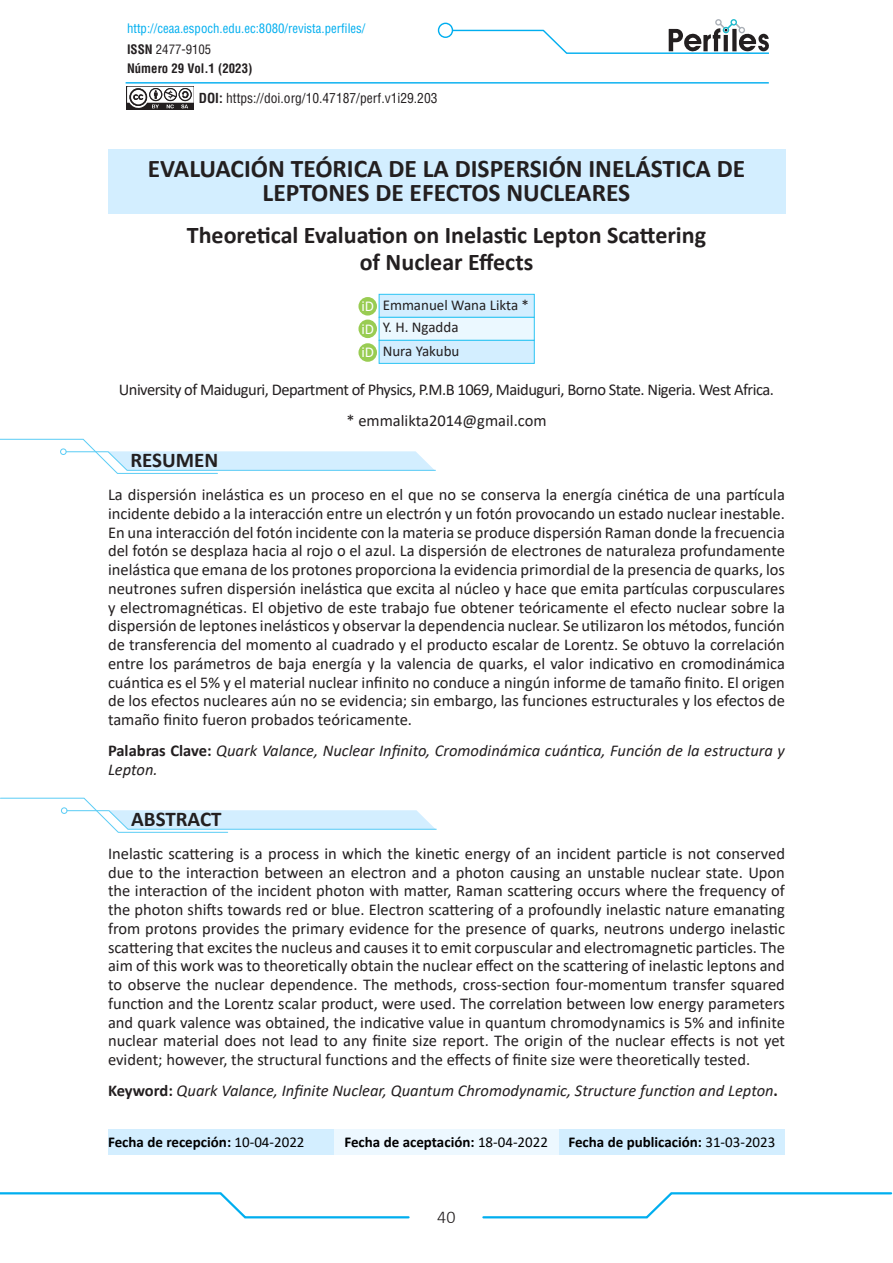
<style>
.page{position:relative;width:893px;height:1263px;background:#fff}
.page>*{position:absolute;margin:0;border:0;box-sizing:border-box;transform-origin:0 0}
.t1{font:700 25.5px/24px "Calibri";color:#231f20;text-align:center}
.t2{font:700 24px/27px "Calibri";color:#231f20;text-align:center}
.ENCABEZADO{font:700 21px "Calibri";color:#231f20}
.t3{font:300 18px "Calibri";color:#231f20}
.t4{font:16.5px/18.8px "Calibri";letter-spacing:-.01em;color:#231f20;text-align:justify}
.t5{font:italic 16.5px/18.8px "Calibri";color:#231f20}
.t6{font:16.5px "Calibri";letter-spacing:-.03em;color:#231f20}
.t7{font:700 15px "Calibri";color:#000}
.t8{font:15px "Calibri";color:#231f20}
.t9{font:15px "Calibri";color:#fff}
.t10{font:condensed 13.5px "Helvetica LT Std";color:#231f20}
.t11{font:13.5px/14px "Calibri";color:#231f20}
.t12{font:condensed 12.75px "Helvetica LT Std";color:#00aeef}
.t13{font:700 condensed 12.75px "Helvetica LT Std";color:#231f20}
.t14{font:condensed 12.75px "Helvetica LT Std";color:#231f20}
.s1{font-weight:700}
.s2{font-weight:700;font-style:normal}
.s3{font-weight:400}
</style>
<div class="page">
<svg style="left:482px;top:1192px;width:411px;height:27px"></svg>
<svg style="left:0;top:1192px;width:410px;height:27px"></svg>
<div style="left:108px;top:149px;width:677px;height:65px;background:#d3eeff"></div>
<svg style="left:0;top:438px;width:436px;height:36px"></svg>
<svg style="left:0;top:797px;width:437px;height:36px"></svg>
<div style="left:108px;top:1129px;width:226px;height:26px;background:#d3eeff"></div>
<div style="left:334px;top:1129px;width:225px;height:26px;background:#edf8ff"></div>
<div style="left:559px;top:1129px;width:226px;height:26px;background:#d3eeff"></div>
<div style="left:379px;top:294px;width:155px;height:24px;background:#d3eeff;border:1px solid #2bc4f3"></div>
<div style="left:379px;top:317px;width:155px;height:24px;background:#ebf8ff;border:1px solid #2bc4f3"></div>
<div style="left:379px;top:340px;width:155px;height:24px;background:#d3eeff;border:1px solid #2bc4f3"></div>
<div style="left:358px;top:297px;width:19px;height:19px;background:#99cc52;border-radius:50%"></div>
<div style="left:358px;top:320px;width:19px;height:18px;background:#99cc52;border-radius:50%"></div>
<div style="left:358px;top:343px;width:19px;height:19px;background:#99cc52;border-radius:50%"></div>
<div style="left:438px;top:23px;width:15px;height:15px;border:1px solid #00aeef;border-radius:50%"></div>
<svg style="left:451px;top:19px;width:318px;height:35px"></svg>
<div style="left:126px;top:86px;width:68px;height:24px;background:#231f20"></div>
<svg style="left:125px;top:82px;width:69px;height:27px"></svg>
<hr style="left:126px;top:82px;width:643px;height:2px;background:#00aeef">
<p class="t12" style="left:127px;top:20px;width:240px">http://ceaa.espoch.edu.ec:8080/revista.perfiles/</p>
<p class="t14" style="left:127px;top:41px;width:86px"><span class="s1">ISSN</span> 2477-9105</p>
<p class="t13" style="left:127px;top:60px;width:127px">Número 29 Vol.1 (2023)</p>
<p class="t10" style="left:199px;top:90px;width:240px"><span class="s1">DOI:</span> https://doi.org/10.47187/perf.v1i29.203</p>
<p class="t11" style="left:108px;top:37px;width:132px">ISSN 2477-9105<br>Número 29 Vol.1 (2023)</p>
<p class="t1" style="left:148px;top:156px;width:599px">EVALUACIÓN TEÓRICA DE LA DISPERSIÓN INELÁSTICA DE<br>LEPTONES DE EFECTOS NUCLEARES</p>
<p class="t2" style="left:187px;top:222px;width:521px">Theoretical Evaluation on Inelastic Lepton Scattering of Nuclear Effects</p>
<p class="t9" style="left:361px;top:296px;width:14px">iD</p>
<p class="t9" style="left:361px;top:318px;width:14px">iD</p>
<p class="t9" style="left:361px;top:342px;width:14px">iD</p>
<p class="t8" style="left:383px;top:295px;width:148px">Emmanuel Wana Likta *</p>
<p class="t8" style="left:383px;top:317px;width:77px">Y. H. Ngadda</p>
<p class="t8" style="left:383px;top:341px;width:78px">Nura Yakubu</p>
<p class="t6" style="left:119px;top:378px;width:657px">University of Maiduguri, Department of Physics, P.M.B 1069, Maiduguri, Borno State. Nigeria. West Africa.</p>
<p class="t4" style="left:346px;top:410px;width:202px">* emmalikta2014@gmail.com</p>
<p class="ENCABEZADO" style="left:130px;top:446px;width:89px">RESUMEN</p>
<p class="t4" style="left:108px;top:485px;width:678px">La dispersión inelástica es un proceso en el que no se conserva la energía cinética de una partícula incidente debido a la interacción entre un electrón y un fotón provocando un estado nuclear inestable.<br>En una interacción del fotón incidente con la materia se produce dispersión Raman donde la frecuencia del fotón se desplaza hacia al rojo o el azul. La dispersión de electrones de naturaleza profundamente inelástica que emana de los protones proporciona la evidencia primordial de la presencia de quarks, los neutrones sufren dispersión inelástica que excita al núcleo y hace que emita partículas corpusculares y electromagnéticas. El objetivo de este trabajo fue obtener teóricamente el efecto nuclear sobre la dispersión de leptones inelásticos y observar la dependencia nuclear. Se utilizaron los métodos, función de transferencia del momento al cuadrado y el producto escalar de Lorentz. Se obtuvo la correlación entre los parámetros de baja energía y la valencia de quarks, el valor indicativo en cromodinámica cuántica es el 5% y el material nuclear infinito no conduce a ningún informe de tamaño finito. El origen de los efectos nucleares aún no se evidencia; sin embargo, las funciones estructurales y los efectos de tamaño finito fueron probados teóricamente.</p>
<p class="t5" style="left:108px;top:740px;width:678px"><span class="s2">Palabras Clave:</span> Quark Valance, Nuclear Infinito, Cromodinámica cuántica, Función de la estructura y<br>Lepton.</p>
<p class="ENCABEZADO" style="left:131px;top:804px;width:92px">ABSTRACT</p>
<p class="t4" style="left:108px;top:844px;width:678px">Inelastic scattering is a process in which the kinetic energy of an incident particle is not conserved due to the interaction between an electron and a photon causing an unstable nuclear state. Upon the interaction of the incident photon with matter, Raman scattering occurs where the frequency of the photon shifts towards red or blue. Electron scattering of a profoundly inelastic nature emanating from protons provides the primary evidence for the presence of quarks, neutrons undergo inelastic scattering that excites the nucleus and causes it to emit corpuscular and electromagnetic particles. The aim of this work was to theoretically obtain the nuclear effect on the scattering of inelastic leptons and to observe the nuclear dependence. The methods, cross-section four-momentum transfer squared function and the Lorentz scalar product, were used. The correlation between low energy parameters and quark valence was obtained, the indicative value in quantum chromodynamics is 5% and infinite nuclear material does not lead to any finite size report. The origin of the nuclear effects is not yet evident; however, the structural functions and the effects of finite size were theoretically tested.</p>
<p class="t5" style="left:108px;top:1080px;width:671px"><span class="s2">Keyword:</span> Quark Valance, Infinite Nuclear, Quantum Chromodynamic, Structure function and Lepton<span class="s2">.</span></p>
<p class="t7" style="left:108px;top:1131px;width:198px">Fecha de recepción: <span class="s3">10-04-2022</span></p>
<p class="t7" style="left:344px;top:1131px;width:205px">Fecha de aceptación: <span class="s3">18-04-2022</span></p>
<p class="t7" style="left:568px;top:1131px;width:209px">Fecha de publicación: <span class="s3">31-03-2023</span></p>
<p class="t3" style="left:437px;top:1206px;width:20px">40</p>
</div>
